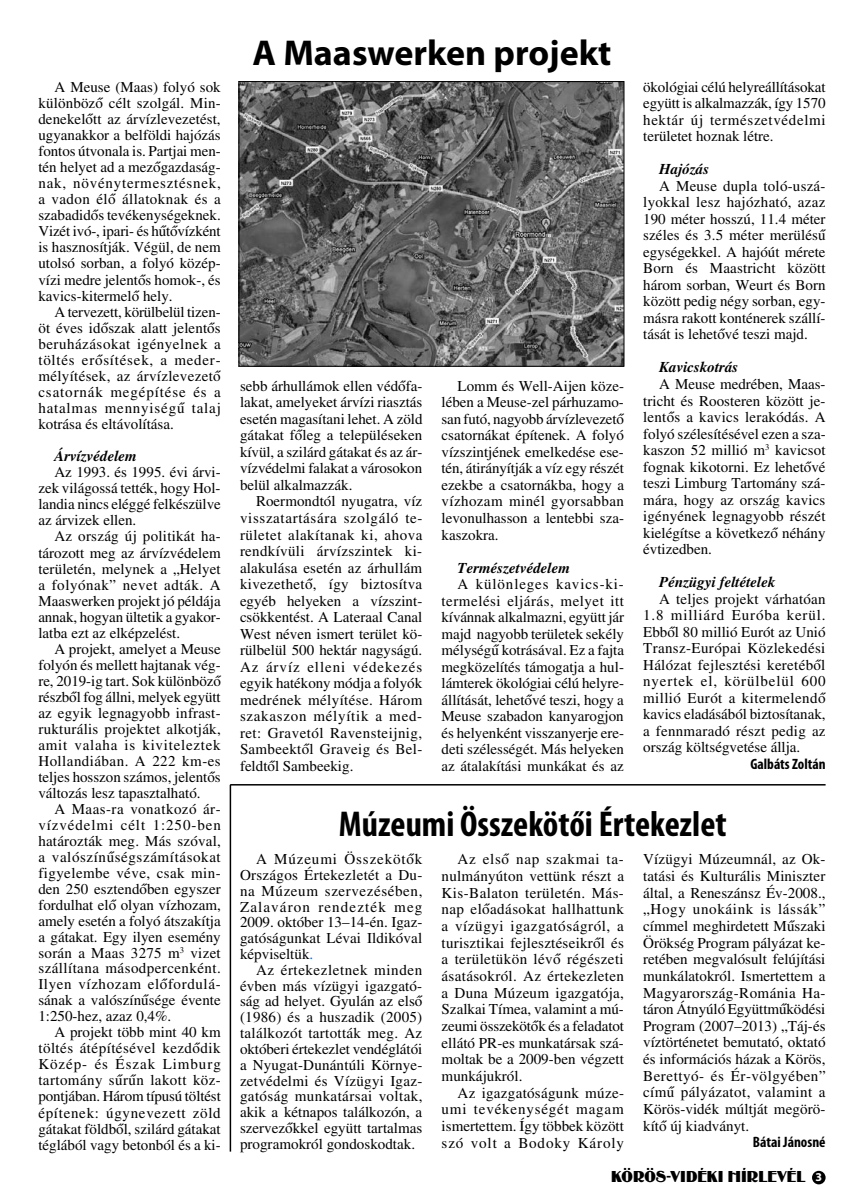
<style>
.page{position:relative;width:864px;height:1190px;background:#fff}
.page>*{position:absolute;margin:0;border:0;box-sizing:border-box;transform-origin:0 0}
.t1{font:700 condensed 36px "Myriad Pro";color:#000}
.t2{font:700 36px "Myriad Pro";color:#000}
.t3{font:16.5px "Binner";letter-spacing:.005em;color:#000}
.t4{font:15.15px/16.6px "H Times";color:#000;text-align:justify}
.t5{font:700 condensed 15.15px "Myriad Pro";color:#000}
.t6{font:15px/16.5px "H Times";color:#000;text-align:justify}
.t7{font:italic 15px "H Times Bold";color:#000}
.t8{font:700 condensed 15px "Myriad Pro";color:#000}
.s1{color:#06f}
.s2{font-family:"Myriad Pro";font-weight:700;font-size:12px;color:#fff}
</style>
<div class="page">
<div style="left:811px;top:1170px;width:14px;height:14px;background:#000;border-radius:50%"></div>
<img style="left:240px;top:83px;width:382px;height:281px">
<div style="left:238px;top:81px;width:386px;height:285px;border:1px solid #000"></div>
<hr style="left:230px;top:784px;width:595px;height:1px;background:#000">
<hr style="left:229px;top:784px;width:2px;height:367px;background:#000">
<p class="t6" style="left:38px;top:79px;width:184px;line-height:16px;text-indent:16px">A Meuse (Maas) folyó sok különböző célt szolgál. Min&shy;denekelőtt az árvízlevezetést, ugyanakkor a belföldi hajózás fontos útvonala is. Partjai men&shy;tén helyet ad a mezőgazdaság&shy;nak, növénytermesztésnek, a vadon élő állatoknak és a szabadidős tevékenységeknek.<br>Vizét ivó-, ipari- és hűtővízként is hasznosítják. Végül, de nem utolsó sorban, a folyó közép&shy;vízi medre jelentős homok-, és kavics-kitermelő hely.</p>
<p class="t6" style="left:38px;top:304px;width:184px;line-height:16px;text-indent:16px">A tervezett, körülbelül tizen&shy;öt éves időszak alatt jelentős beruházásokat igényelnek a töltés erősítések, a meder&shy;mélyítések, az árvízlevezető csatornák megépítése és a hatalmas mennyiségű talaj kotrása és eltávolítása.</p>
<p class="t7" style="left:54px;top:447px;width:84px">Árvízvédelem</p>
<p class="t6" style="left:38px;top:465px;width:184px;line-height:16px;text-indent:16px">Az 1993. és 1995. évi árvi&shy;zek világossá tették, hogy Hol&shy;landia nincs eléggé felkészülve az árvizek ellen.</p>
<p class="t6" style="left:38px;top:529px;width:184px;line-height:16px;text-indent:16px">Az ország új politikát ha&shy;tározott meg az árvízvédelem területén, melynek a „Helyet a folyónak” nevet adták. A Maaswerken projekt jó példája annak, hogyan ültetik a gyakor&shy;latba ezt az elképzelést.</p>
<p class="t6" style="left:38px;top:641px;width:184px;line-height:16px;text-indent:16px">A projekt, amelyet a Meuse folyón és mellett hajtanak vég&shy;re, 2019-ig tart. Sok különböző részből fog állni, melyek együtt az egyik legnagyobb infrast&shy;rukturális projektet alkotják, amit valaha is kiviteleztek Hollandiában. A 222 km-es teljes hosszon számos, jelentős változás lesz tapasztalható.</p>
<p class="t6" style="left:38px;top:802px;width:184px;line-height:15.9px;text-indent:16px">A Maas-ra vonatkozó ár&shy;vízvédelmi célt 1:250-ben határozták meg. Más szóval, a valószínűségszámításokat figyelembe véve, csak min&shy;den 250 esztendőben egyszer fordulhat elő olyan vízhozam, amely esetén a folyó átszakítja a gátakat. Egy ilyen esemény során a Maas 3275 m<sup>3</sup> vizet szállítana másodpercenként.<br>Ilyen vízhozam előfordulá&shy;sának a valószínűsége évente 1:250-hez, azaz 0,4%.</p>
<p class="t6" style="left:38px;top:1024px;width:184px;line-height:16px;text-indent:16px">A projekt több mint 40 km töltés átépítésével kezdődik Közép- és Észak Limburg tartomány sűrűn lakott köz&shy;pontjában. Három típusú töltést építenek: úgynevezett zöld gátakat földből, szilárd gátakat téglából vagy betonból és a ki-</p>
<h1 class="t2" style="left:252px;top:30px;width:360px">A Maaswerken projekt</h1>
<p class="t6" style="left:240px;top:378px;width:184px">sebb árhullámok ellen védőfa&shy;lakat, amelyeket árvízi riasztás esetén magasítani lehet. A zöld gátakat főleg a településeken kívül, a szilárd gátakat és az ár&shy;vízvédelmi falakat a városokon belül alkalmazzák.</p>
<p class="t6" style="left:240px;top:494px;width:184px;text-indent:16px">Roermondtól nyugatra, víz visszatartására szolgáló te&shy;rületet alakítanak ki, ahova rendkívüli árvízszintek ki&shy;alakulása esetén az árhullám kivezethető, így biztosítva egyéb helyeken a vízszint&shy;csökkentést. A Lateraal Canal West néven ismert terület kö&shy;rülbelül 500 hektár nagyságú.<br>Az árvíz elleni védekezés egyik hatékony módja a folyók medrének mélyítése. Három szakaszon mélyítik a med&shy;ret: Gravetól Ravensteijnig, Sambeektől Graveig és Bel&shy;feldtől Sambeekig.</p>
<p class="t6" style="left:441px;top:378px;width:184px;text-indent:16px">Lomm és Well-Aijen köze&shy;lében a Meuse-zel párhuzamo&shy;san futó, nagyobb árvízlevezető csatornákat építenek. A folyó vízszintjének emelkedése ese&shy;tén, átirányítják a víz egy részét ezekbe a csatornákba, hogy a vízhozam minél gyorsabban levonulhasson a lentebbi sza&shy;kaszokra.</p>
<p class="t7" style="left:457px;top:558px;width:114px">Természetvédelem</p>
<p class="t6" style="left:441px;top:576px;width:184px;text-indent:16px">A különleges kavics-ki&shy;termelési eljárás, melyet itt kívánnak alkalmazni, együtt jár majd nagyobb területek sekély mélységű kotrásával. Ez a fajta megközelítés támogatja a hul&shy;lámterek ökológiai célú helyre&shy;állítását, lehetővé teszi, hogy a Meuse szabadon kanyarogjon és helyenként visszanyerje ere&shy;deti szélességét. Más helyeken az átalakítási munkákat és az</p>
<p class="t6" style="left:643px;top:79px;width:184px">ökológiai célú helyreállításokat együtt is alkalmazzák, így 1570 hektár új természetvédelmi területet hoznak létre.</p>
<p class="t7" style="left:659px;top:160px;width:52px">Hajózás</p>
<p class="t6" style="left:643px;top:178px;width:184px;text-indent:16px">A Meuse dupla toló-uszá&shy;lyokkal lesz hajózható, azaz 190 méter hosszú, 11.4 méter széles és 3.5 méter merülésű egységekkel. A hajóút mérete Born és Maastricht között három sorban, Weurt és Born között pedig négy sorban, egy&shy;másra rakott konténerek szállí&shy;tását is lehetővé teszi majd.</p>
<p class="t7" style="left:659px;top:358px;width:81px">Kavicskotrás</p>
<p class="t6" style="left:643px;top:376px;width:184px;text-indent:16px">A Meuse medrében, Maas&shy;tricht és Roosteren között je&shy;lentős a kavics lerakódás. A folyó szélesítésével ezen a sza&shy;kaszon 52 millió m<sup>3</sup> kavicsot fognak kikotorni. Ez lehetővé teszi Limburg Tartomány szá&shy;mára, hogy az ország kavics igényének legnagyobb részét kielégítse a következő néhány évtizedben.</p>
<p class="t7" style="left:659px;top:573px;width:118px">Pénzügyi feltételek</p>
<p class="t6" style="left:643px;top:591px;width:184px;text-indent:16px">A teljes projekt várhatóan 1.8 milliárd Euróba kerül.<br>Ebből 80 millió Eurót az Unió Transz-Európai Közlekedési Hálózat fejlesztési keretéből nyertek el, körülbelül 600 millió Eurót a kitermelendő kavics eladásából biztosítanak, a fennmaradó részt pedig az ország költségvetése állja.</p>
<p class="t8" style="left:750px;top:754px;width:77px">Galbáts Zoltán</p>
<h1 class="t1" style="left:339px;top:801px;width:389px">Múzeumi Összekötői Értekezlet</h1>
<p class="t4" style="left:441px;top:851px;width:184px;text-indent:16px">Az első nap szakmai ta&shy;nulmányúton vettünk részt a Kis-Balaton területén. Más&shy;nap előadásokat hallhattunk a vízügyi igazgatóságról, a turisztikai fejlesztéseikről és a területükön lévő régészeti ásatásokról. Az értekezleten a Duna Múzeum igazgatója, Szalkai Tímea, valamint a mú&shy;zeumi összekötők és a feladatot ellátó PR-es munkatársak szá&shy;moltak be a 2009-ben végzett munkájukról.</p>
<p class="t4" style="left:441px;top:1084px;width:184px;text-indent:16px">Az igazgatóságunk múze&shy;umi tevékenységét magam ismertettem. Így többek között szó volt a Bodoky Károly</p>
<p class="t4" style="left:240px;top:852px;width:184px;line-height:15.8px;text-indent:16px">A Múzeumi Összekötők Országos Értekezletét a Du&shy;na Múzeum szervezésében, Zalaváron rendezték meg 2009. október 13–14-én. Igaz&shy;gatóságunkat Lévai Ildikóval képviseltük<span class="s1">.</span></p>
<p class="t4" style="left:240px;top:962px;width:184px;line-height:15.9px;text-indent:16px">Az értekezletnek minden évben más vízügyi igazgató&shy;ság ad helyet. Gyulán az első (1986) és a huszadik (2005) találkozót tartották meg. Az októberi értekezlet vendéglátói a Nyugat-Dunántúli Környe&shy;zetvédelmi és Vízügyi Igaz&shy;gatóság munkatársai voltak, akik a kétnapos találkozón, a szervezőkkel együtt tartalmas programokról gondoskodtak.</p>
<p class="t4" style="left:643px;top:851px;width:184px">Vízügyi Múzeumnál, az Ok&shy;tatási és Kulturális Miniszter által, a Reneszánsz Év-2008., „Hogy unokáink is lássák” címmel meghirdetett Műszaki Örökség Program pályázat ke&shy;retében megvalósult felújítási munkálatokról. Ismertettem a Magyarország-Románia Ha&shy;táron Átnyúló Együttműködési Program (2007–2013) „Táj-és víztörténetet bemutató, oktató és információs házak a Körös, Berettyó- és Ér-völgyében” című pályázatot, valamint a Körös-vidék múltját megörö&shy;kítő új kiadványt.</p>
<p class="t5" style="left:752px;top:1132px;width:74px">Bátai Jánosné</p>
<p class="t3" style="left:611px;top:1166px;width:212px">KÖRÖS-VIDÉKI HÍRLEVÉL <span class="s2">3</span></p>
</div>
